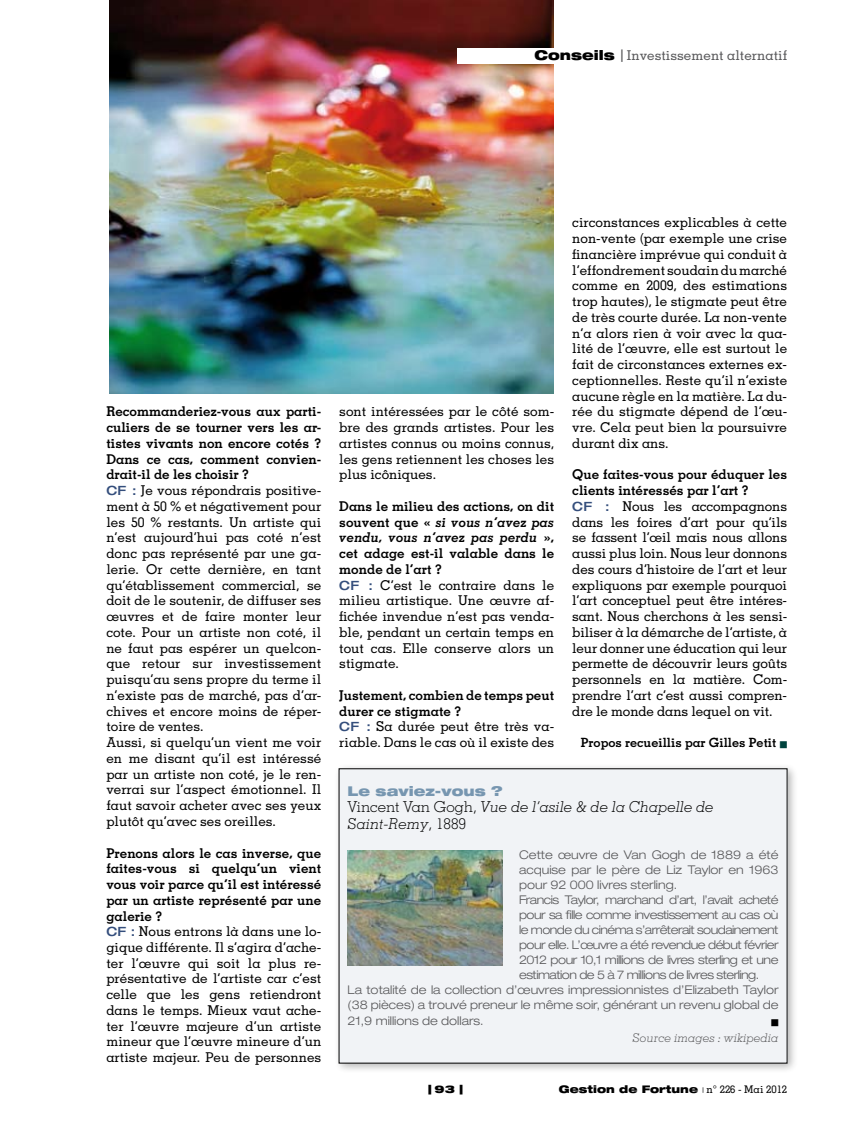
<style>
.page{position:relative;width:851px;height:1127px;background:#fff}
.page>*{position:absolute;margin:0;border:0;box-sizing:border-box;transform-origin:0 0}
.t1{font:italic 300 15px/16.5px "Memphis";color:#000}
.t2{font:500 13.5px/15.8px "Memphis";color:#000}
.t3{font:500 13.5px "Memphis";color:#58585a}
.t4{font:900 expanded 13.5px "Helvetica Neue";color:#7796b0}
.t5{font:700 12.75px "Memphis";color:#000}
.t6{font:300 expanded 12px "Helvetica Neue";letter-spacing:-.04em;color:#58585a}
.t7{font:300 expanded 12px "Helvetica Neue";color:#58585a}
.t8{font:italic 300 12px "Memphis";color:#58585a}
.t9{font:900 expanded 10.5px "Helvetica Neue";color:#000}
.s1{font-family:"Helvetica Neue";font-weight:900;font-stretch:expanded;color:#000}
.s2{font-weight:700}
.s3{font-family:"Helvetica Neue";font-stretch:expanded;font-size:12.75px;color:#344e7c}
.s4{font-weight:700;font-style:italic}
.s5{font-style:normal}
.s6{font-family:"Memphis";font-weight:500;font-stretch:normal}
</style>
<div class="page">
<div style="left:333px;top:763px;width:476px;height:320px;background:#000;opacity:.3"></div>
<div style="left:339px;top:769px;width:448px;height:294px;background:#f1f3f6"></div>
<img style="left:347px;top:850px;width:155px;height:116px">
<img style="left:109px;top:0;width:444px;height:394px">
<div style="left:457px;top:48px;width:330px;height:16px;background:#fff"></div>
<p class="t3" style="left:534px;top:46px;width:254px"><span class="s1">Conseils</span> Investissement alternatif</p>
<p class="t2" style="left:106px;top:404px;width:216px"><span class="s2">Recommanderiez-vous aux parti&shy;culiers de se tourner vers les ar&shy;tistes vivants non encore cotés ?<br>Dans ce cas, comment convien&shy;drait-il de les choisir ?<br></span><span class="s3">CF :</span> Je vous répondrais positive&shy;ment à 50 % et négativement pour les 50 % restants. Un artiste qui n’est aujourd’hui pas coté n’est donc pas représenté par une ga&shy;lerie. Or cette dernière, en tant qu’établissement commercial, se doit de le soutenir, de diffuser ses œuvres et de faire monter leur cote. Pour un artiste non coté, il ne faut pas espérer un quelcon&shy;que retour sur investissement puisqu’au sens propre du terme il n’existe pas de marché, pas d’ar&shy;chives et encore moins de réper&shy;toire de ventes.<br>Aussi, si quelqu’un vient me voir en me disant qu’il est intéressé par un artiste non coté, je le ren&shy;verrai sur l’aspect émotionnel. Il faut savoir acheter avec ses yeux plutôt qu’avec ses oreilles.</p>
<p class="t2" style="left:106px;top:845px;width:216px"><span class="s2">Prenons alors le cas inverse, que faites-vous si quelqu’un vient vous voir parce qu’il est intéressé par un artiste représenté par une galerie ?<br></span><span class="s3">CF :</span> Nous entrons là dans une lo&shy;gique différente. Il s’agira d’ache&shy;ter l’œuvre qui soit la plus re&shy;présentative de l’artiste car c’est celle que les gens retiendront dans le temps. Mieux vaut ache&shy;ter l’œuvre majeure d’un artiste mineur que l’œuvre mineure d’un artiste majeur. Peu de personnes</p>
<p class="t2" style="left:339px;top:404px;width:216px;text-align:justify">sont intéressées par le côté som&shy;bre des grands artistes. Pour les artistes connus ou moins connus, les gens retiennent les choses les plus icôniques.</p>
<p class="t2" style="left:339px;top:498px;width:216px"><span class="s2">Dans le milieu des actions, on dit souvent que «</span> <span class="s4">si vous n’avez pas vendu, vous n’avez pas perdu</span> <span class="s2">», cet adage est-il valable dans le monde de l’art ?<br></span><span class="s3">CF :</span> C’est le contraire dans le milieu artistique. Une œuvre af&shy;fichée invendue n’est pas venda&shy;ble, pendant un certain temps en tout cas. Elle conserve alors un stigmate.</p>
<p class="t2" style="left:339px;top:687px;width:216px"><span class="s2">Justement, combien de temps peut durer ce stigmate ?<br></span><span class="s3">CF :</span> Sa durée peut être très va&shy;riable. Dans le cas où il existe des</p>
<p class="t2" style="left:572px;top:215px;width:216px;text-align:justify">circonstances explicables à cette non-vente (par exemple une crise financière imprévue qui conduit à l’effondrement soudain du marché comme en 2009, des estimations trop hautes), le stigmate peut être de très courte durée. La non-vente n’a alors rien à voir avec la qua&shy;lité de l’œuvre, elle est surtout le fait de circonstances externes ex&shy;ceptionnelles. Reste qu’il n’existe aucune règle en la matière. La du&shy;rée du stigmate dépend de l’œu&shy;vre. Cela peut bien la poursuivre durant dix ans.</p>
<p class="t2" style="left:572px;top:467px;width:216px"><span class="s2">Que faites-vous pour éduquer les clients intéressés par l’art ?<br></span><span class="s3">CF :</span> Nous les accompagnons dans les foires d’art pour qu’ils se fassent l’œil mais nous allons aussi plus loin. Nous leur donnons des cours d’histoire de l’art et leur expliquons par exemple pourquoi l’art conceptuel peut être intéres&shy;sant. Nous cherchons à les sensi&shy;biliser à la démarche de l’artiste, à leur donner une éducation qui leur permette de découvrir leurs goûts personnels en la matière. Com&shy;prendre l’art c’est aussi compren&shy;dre le monde dans lequel on vit.</p>
<p class="t5" style="left:580px;top:734px;width:197px">Propos recueillis par Gilles Petit</p>
<p class="t4" style="left:347px;top:782px;width:156px">Le saviez-vous ?</p>
<p class="t1" style="left:347px;top:798px;width:367px"><span class="s5">Vincent Van Gogh,</span> Vue de l’asile &amp; de la Chapelle de<br>Saint-Remy<span class="s5">, 1889</span></p>
<p class="t7" style="left:519px;top:847px;width:261px">Cette œuvre de Van Gogh de 1889 a été</p>
<p class="t7" style="left:519px;top:862px;width:261px">acquise par le père de Liz Taylor en 1963</p>
<p class="t7" style="left:519px;top:877px;width:159px">pour 92 000 livres sterling.</p>
<p class="t6" style="left:519px;top:892px;width:261px">Francis Taylor, marchand d’art, l’avait acheté</p>
<p class="t6" style="left:519px;top:907px;width:261px">pour sa fille comme investissement au cas où</p>
<p class="t6" style="left:519px;top:922px;width:261px">le monde du cinéma s’arrêterait soudainement</p>
<p class="t6" style="left:519px;top:937px;width:261px">pour elle. L’œuvre a été revendue début février</p>
<p class="t6" style="left:519px;top:952px;width:261px">2012 pour 10,1 millions de livres sterling et une</p>
<p class="t6" style="left:519px;top:967px;width:241px">estimation de 5 à 7 millions de livres sterling.</p>
<p class="t7" style="left:347px;top:982px;width:432px">La totalité de la collection d’œuvres impressionnistes d’Elizabeth Taylor</p>
<p class="t7" style="left:347px;top:997px;width:432px">(38 pièces) a trouvé preneur le même soir, générant un revenu global de</p>
<p class="t7" style="left:347px;top:1013px;width:137px">21,9 millions de dollars.</p>
<p class="t8" style="left:632px;top:1031px;width:148px">Source images : wikipedia</p>
<p class="t9" style="left:434px;top:1082px;width:22px">93</p>
<p class="t9" style="left:559px;top:1082px;width:230px">Gestion de Fortune <span class="s6">n° 226 - Mai 2012</span></p>
</div>
